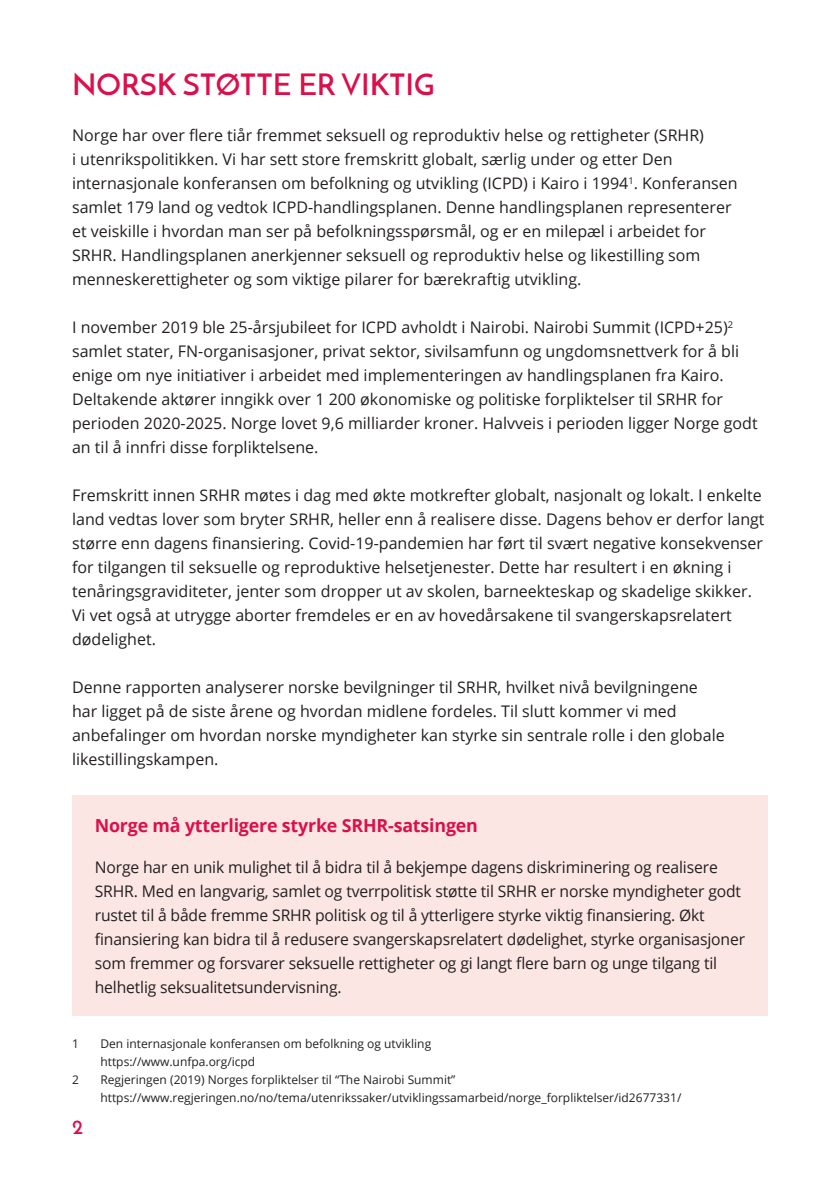
<style>
.page{position:relative;width:840px;height:1191px;background:#fff}
.page>*{position:absolute;margin:0;border:0;box-sizing:border-box;transform-origin:0 0}
.Overskrift_1{font:600 30px "Josefin Sans";color:#db104b}
.Overskrift_1-2{font:700 20px "Josefin Sans";color:#db104b}
.Overskrift_2{font:700 18px "Open Sans";letter-spacing:-.01em;color:#db104b}
.Brød{font:16px/24px "Open Sans";color:#231f20}
.brød_punkter_uten_avst{font:16px/24px "Open Sans";letter-spacing:-.01em;color:#231f20}
.Fotnote{font:12px/18px "Open Sans";color:#231f20}
</style>
<div class="page">
<div style="left:72px;top:795px;width:695px;height:220px;background:#fbe6e3"></div>
<p class="Overskrift_1" style="left:72px;top:65px;width:364px">NORSK STØTTE ER VIKTIG</p>
<p class="Brød" style="left:72px;top:123px;width:666px">Norge har over flere tiår fremmet seksuell og reproduktiv helse og rettigheter (SRHR)<br>i utenrikspolitikken. Vi har sett store fremskritt globalt, særlig under og etter Den internasjonale konferansen om befolkning og utvikling (ICPD) i Kairo i 1994<sup>1</sup>. Konferansen samlet 179 land og vedtok ICPD-handlingsplanen. Denne handlingsplanen representerer et veiskille i hvordan man ser på befolkningsspørsmål, og er en milepæl i arbeidet for SRHR. Handlingsplanen anerkjenner seksuell og reproduktiv helse og likestilling som menneskerettigheter og som viktige pilarer for bærekraftig utvikling.</p>
<p class="Brød" style="left:72px;top:315px;width:686px">I november 2019 ble 25-årsjubileet for ICPD avholdt i Nairobi. Nairobi Summit (ICPD+25)<sup>2 </sup>samlet stater, FN-organisasjoner, privat sektor, sivilsamfunn og ungdomsnettverk for å bli enige om nye initiativer i arbeidet med implementeringen av handlingsplanen fra Kairo.<br>Deltakende aktører inngikk over 1 200 økonomiske og politiske forpliktelser til SRHR for perioden 2020-2025. Norge lovet 9,6 milliarder kroner. Halvveis i perioden ligger Norge godt an til å innfri disse forpliktelsene.</p>
<p class="Brød" style="left:72px;top:483px;width:693px">Fremskritt innen SRHR møtes i dag med økte motkrefter globalt, nasjonalt og lokalt. I enkelte land vedtas lover som bryter SRHR, heller enn å realisere disse. Dagens behov er derfor langt større enn dagens finansiering. Covid-19-pandemien har ført til svært negative konsekvenser for tilgangen til seksuelle og reproduktive helsetjenester. Dette har resultert i en økning i tenåringsgraviditeter, jenter som dropper ut av skolen, barneekteskap og skadelige skikker.<br>Vi vet også at utrygge aborter fremdeles er en av hovedårsakene til svangerskapsrelatert dødelighet.</p>
<p class="Brød" style="left:72px;top:675px;width:653px">Denne rapporten analyserer norske bevilgninger til SRHR, hvilket nivå bevilgningene har ligget på de siste årene og hvordan midlene fordeles. Til slutt kommer vi med anbefalinger om hvordan norske myndigheter kan styrke sin sentrale rolle i den globale likestillingskampen.</p>
<p class="Overskrift_2" style="left:95px;top:812px;width:384px">Norge må ytterligere styrke SRHR-satsingen</p>
<p class="brød_punkter_uten_avst" style="left:95px;top:854px;width:651px">Norge har en unik mulighet til å bidra til å bekjempe dagens diskriminering og realisere SRHR. Med en langvarig, samlet og tverrpolitisk støtte til SRHR er norske myndigheter godt rustet til å både fremme SRHR politisk og til å ytterligere styrke viktig finansiering. Økt finansiering kan bidra til å redusere svangerskapsrelatert dødelighet, styrke organisasjoner som fremmer og forsvarer seksuelle rettigheter og gi langt flere barn og unge tilgang til helhetlig seksualitetsundervisning.</p>
<p class="Fotnote" style="left:72px;top:1034px;width:8px">1</p>
<p class="Fotnote" style="left:100px;top:1034px;width:332px">Den internasjonale konferansen om befolkning og utvikling</p>
<p class="Fotnote" style="left:100px;top:1052px;width:156px">https://www.unfpa.org/icpd</p>
<p class="Fotnote" style="left:72px;top:1070px;width:8px">2</p>
<p class="Fotnote" style="left:100px;top:1070px;width:582px">Regjeringen (2019) Norges forpliktelser til “The Nairobi Summit” https://www.regjeringen.no/no/tema/utenrikssaker/utviklingssamarbeid/norge_forpliktelser/id2677331/</p>
<p class="Overskrift_1-2" style="left:72px;top:1114px;width:13px">2</p>
</div>
